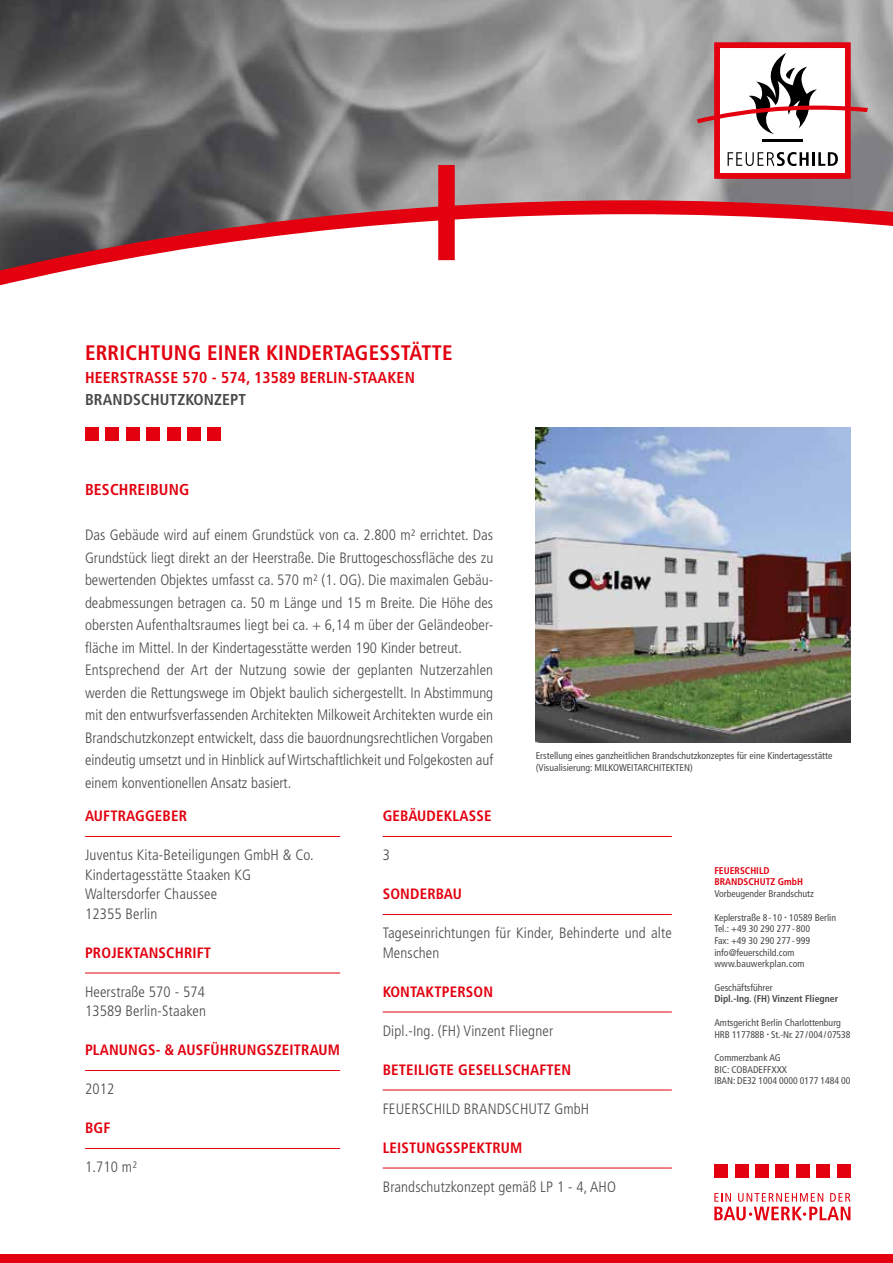
<style>
.page{position:relative;width:893px;height:1263px;background:#fff}
.page>*{position:absolute;margin:0;border:0;box-sizing:border-box;transform-origin:0 0}
.t1{font:700 condensed 21px "Frutiger LT Std";letter-spacing:.01em;color:#e3000f}
.t2{font:700 condensed 15.75px "Frutiger LT Std";letter-spacing:.01em;color:#e3000f}
.t3{font:700 condensed 15.75px "Frutiger LT Std";letter-spacing:.01em;color:#494948}
.t4{font:300 condensed 15px/22.5px "Frutiger LT Std";color:#494948}
.t5{font:700 condensed 15px "Frutiger LT Std";letter-spacing:.01em;color:#e3000f}
.t6{font:condensed 9.75px/11.7px "Frutiger LT Std";color:#494948}
.t7{font:700 condensed 9.75px "Frutiger LT Std";color:#494948}
.t8{font:700 condensed 9.75px/11.7px "Frutiger LT Std";color:#e3000f}
</style>
<div class="page">
<img style="left:0;top:0;width:893px;height:165px">
<img style="left:536px;top:428px;width:314px;height:314px">
<div style="left:0;top:1254px;width:893px;height:9px;background:#e3000f"></div>
<svg style="left:0;top:165px;width:893px;height:121px"></svg>
<div style="left:208px;top:428px;width:13px;height:13px;background:#e3000f"></div>
<div style="left:187px;top:428px;width:14px;height:13px;background:#e3000f"></div>
<div style="left:167px;top:428px;width:13px;height:13px;background:#e3000f"></div>
<div style="left:146px;top:428px;width:14px;height:13px;background:#e3000f"></div>
<div style="left:126px;top:428px;width:14px;height:13px;background:#e3000f"></div>
<div style="left:106px;top:428px;width:13px;height:13px;background:#e3000f"></div>
<div style="left:85px;top:428px;width:14px;height:13px;background:#e3000f"></div>
<svg style="left:714px;top:1193px;width:136px;height:27px"></svg>
<div style="left:837px;top:1164px;width:13px;height:14px;background:#e3000f"></div>
<div style="left:816px;top:1164px;width:14px;height:14px;background:#e3000f"></div>
<div style="left:796px;top:1164px;width:14px;height:14px;background:#e3000f"></div>
<div style="left:776px;top:1164px;width:13px;height:14px;background:#e3000f"></div>
<div style="left:755px;top:1164px;width:14px;height:14px;background:#e3000f"></div>
<div style="left:735px;top:1164px;width:13px;height:14px;background:#e3000f"></div>
<div style="left:714px;top:1164px;width:14px;height:14px;background:#e3000f"></div>
<svg style="left:697px;top:43px;width:171px;height:136px"></svg>
<hr style="left:85px;top:836px;width:255px;height:1px;background:#e3000f">
<hr style="left:85px;top:973px;width:255px;height:1px;background:#e3000f">
<hr style="left:85px;top:1070px;width:255px;height:1px;background:#e3000f">
<hr style="left:85px;top:1148px;width:255px;height:1px;background:#e3000f">
<hr style="left:383px;top:836px;width:289px;height:1px;background:#e3000f">
<hr style="left:383px;top:914px;width:289px;height:1px;background:#e3000f">
<hr style="left:383px;top:1012px;width:289px;height:1px;background:#e3000f">
<hr style="left:383px;top:1090px;width:289px;height:1px;background:#e3000f">
<hr style="left:383px;top:1168px;width:289px;height:1px;background:#e3000f">
<h1 class="t1" style="left:85px;top:340px;width:369px">ERRICHTUNG EINER KINDERTAGESSTÄTTE</h1>
<p class="t2" style="left:85px;top:368px;width:331px">HEERSTRASSE 570 - 574, 13589 BERLIN-STAAKEN</p>
<p class="t3" style="left:85px;top:390px;width:163px">BRANDSCHUTZKONZEPT</p>
<p class="t2" style="left:85px;top:480px;width:106px">BESCHREIBUNG</p>
<p class="t4" style="left:85px;top:524px;width:410px">Das Gebäude wird auf einem Grundstück von ca. 2.800 m² errichtet. Das Grundstück liegt direkt an der Heerstraße. Die Bruttogeschossfläche des zu bewertenden Objektes umfasst ca. 570 m² (1. OG). Die maximalen Gebäu&shy;deabmessungen betragen ca. 50 m Länge und 15 m Breite. Die Höhe des obersten Aufenthaltsraumes liegt bei ca. + 6,14 m über der Geländeober&shy;fläche im Mittel. In der Kindertagesstätte werden 190 Kinder betreut.<br>Entsprechend der Art der Nutzung sowie der geplanten Nutzerzahlen werden die Rettungswege im Objekt baulich sichergestellt. In Abstimmung mit den entwurfsverfassenden Architekten Milkoweit Architekten wurde ein Brandschutzkonzept entwickelt, dass die bauordnungsrechtlichen Vorgaben eindeutig umsetzt und in Hinblick auf Wirtschaftlichkeit und Folgekosten auf einem konventionellen Ansatz basiert.</p>
<p class="t6" style="left:536px;top:750px;width:298px">Erstellung eines ganzheitlichen Brandschutzkonzeptes für eine Kindertagesstätte (Visualisierung: MILKOWEITARCHITEKTEN)</p>
<p class="t5" style="left:85px;top:807px;width:104px">AUFTRAGGEBER</p>
<p class="t4" style="left:85px;top:846px;width:230px;line-height:19.5px">Juventus Kita-Beteiligungen GmbH &amp; Co.<br>Kindertagesstätte Staaken KG<br>Waltersdorfer Chaussee<br>12355 Berlin</p>
<p class="t5" style="left:85px;top:944px;width:128px">PROJEKTANSCHRIFT</p>
<p class="t4" style="left:85px;top:982px;width:123px;line-height:19.5px">Heerstraße 570 - 574<br>13589 Berlin-Staaken</p>
<p class="t5" style="left:85px;top:1041px;width:257px">PLANUNGS- &amp; AUSFÜHRUNGSZEITRAUM</p>
<p class="t4" style="left:85px;top:1078px;width:31px">2012</p>
<p class="t5" style="left:85px;top:1119px;width:27px">BGF</p>
<p class="t4" style="left:85px;top:1156px;width:54px">1.710 m²</p>
<p class="t5" style="left:383px;top:807px;width:110px">GEBÄUDEKLASSE</p>
<p class="t4" style="left:383px;top:844px;width:9px">3</p>
<p class="t5" style="left:383px;top:885px;width:81px">SONDERBAU</p>
<p class="t4" style="left:383px;top:924px;width:291px;line-height:19.5px">Tageseinrichtungen für Kinder, Behinderte und alte<br>Menschen</p>
<p class="t5" style="left:383px;top:983px;width:112px">KONTAKTPERSON</p>
<p class="t4" style="left:383px;top:1020px;width:172px">Dipl.-Ing. (FH) Vinzent Fliegner</p>
<p class="t5" style="left:383px;top:1061px;width:190px">BETEILIGTE GESELLSCHAFTEN</p>
<p class="t4" style="left:383px;top:1098px;width:208px">FEUERSCHILD BRANDSCHUTZ GmbH</p>
<p class="t5" style="left:383px;top:1139px;width:141px">LEISTUNGSSPEKTRUM</p>
<p class="t4" style="left:383px;top:1176px;width:235px">Brandschutzkonzept gemäß LP 1 - 4, AHO</p>
<p class="t8" style="left:714px;top:864px;width:90px">FEUERSCHILD<br>BRANDSCHUTZ GmbH</p>
<p class="t6" style="left:714px;top:888px;width:101px">Vorbeugender Brandschutz</p>
<p class="t6" style="left:714px;top:911px;width:123px">Keplerstraße 8 - 10 <sup>•</sup> 10589 Berlin<br>Tel.: +49 30 290 277 - 800<br>Fax: +49 30 290 277 - 999 info@feuerschild.com www.bauwerkplan.com</p>
<p class="t6" style="left:714px;top:981px;width:60px">Geschäftsführer</p>
<p class="t7" style="left:714px;top:993px;width:125px">Dipl.-Ing. (FH) Vinzent Fliegner</p>
<p class="t6" style="left:714px;top:1017px;width:138px">Amtsgericht Berlin Charlottenburg<br>HRB 117788B <sup>•</sup> St.-Nr. 27/004/07538</p>
<p class="t6" style="left:714px;top:1052px;width:138px">Commerzbank AG<br>BIC: COBADEFFXXX<br>IBAN: DE32 1004 0000 0177 1484 00</p>
</div>
